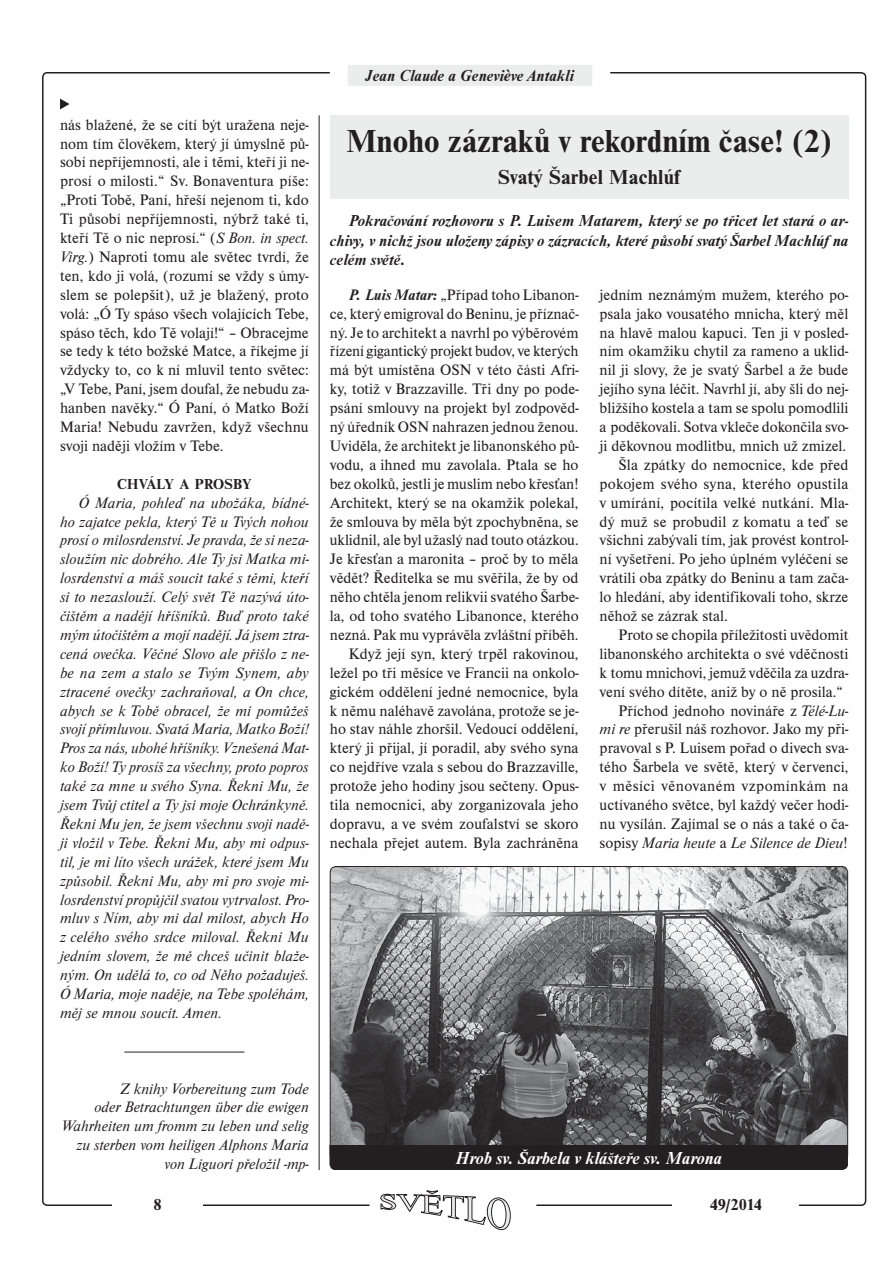
<style>
.page{position:relative;width:893px;height:1263px;background:#fff}
.page>*{position:absolute;margin:0;border:0;box-sizing:border-box;transform-origin:0 0}
.t1{font:700 33px "Nimbus Rom DEE";color:#231f20}
.t2{font:700 21px "Nimbus Rom DEE";letter-spacing:.01em;color:#231f20}
.t3{font:italic 700 18px "Nimbus Rom DEE";color:#fff}
.t4{font:italic 700 16.5px/19.5px "Nimbus Rom DEE";color:#231f20;text-align:justify}
.t5{font:700 16.5px "Nimbus Rom DEE";letter-spacing:-.025em;color:#231f20}
.t6{font:15.75px/18.9px "Nimbus Rom DEE";color:#231f20;text-align:justify}
.t7{font:italic 15.75px/18.9px "Nimbus Rom DEE";color:#231f20;text-align:justify}
.t8{font:15.75px "Nimbus Rom DEE";letter-spacing:.025em;color:#231f20}
.t9{font:700 15px "Nimbus Rom DEE";letter-spacing:.015em;color:#231f20}
.s1{font-style:italic}
.s2{font-family:"Times"}
.s3{font-weight:700;font-style:italic}
.s4{font-style:normal}
</style>
<div class="page">
<svg style="left:380px;top:1190px;width:131px;height:41px"></svg>
<hr style="left:124px;top:1052px;width:120px;height:1px;background:#231f20">
<hr style="left:319px;top:115px;width:1px;height:1055px;background:#231f20">
<svg style="left:60px;top:99px;width:9px;height:11px"></svg>
<div style="left:330px;top:115px;width:518px;height:84px;background:#ebecec"></div>
<div style="left:348px;top:65px;width:244px;height:21px;background:#ebecec"></div>
<img style="left:330px;top:867px;width:517px;height:293px;border-radius:6px">
<div style="left:329px;top:1145px;width:519px;height:25px;background:#231f20"></div>
<p class="t6" style="left:60px;top:116px;width:250px">nás blažené, že se cítí být uražena neje&shy;nom tím člověkem, který jí úmyslně pů&shy;sobí nepříjemnosti, ale i těmi, kteří ji ne&shy;prosí o milosti.“ Sv. Bonaventura píše: „Proti Tobě, Paní, hřeší nejenom ti, kdo Ti působí nepříjemnosti, nýbrž také ti, kteří Tě o nic neprosí.“ (<span class="s1">S Bon. in spect.<br>Virg.</span>) Naproti tomu ale světec tvrdí, že ten, kdo ji volá, (rozumí se vždy s úmy&shy;slem se polepšit), už je blažený, proto volá: „Ó Ty spáso všech volajících Tebe, spáso těch, kdo Tě volají!“ – Obracejme se tedy k této božské Matce, a říkejme jí vždycky to, co k ní mluvil tento světec: „V Tebe, Paní, jsem doufal, že nebudu za&shy;hanben navěky.“ Ó Paní, ó Matko Boží Maria! Nebudu zavržen, když všechnu svoji naději vložím v Tebe.</p>
<p class="t9" style="left:117px;top:478px;width:136px">CHVÁLY A PROSBY</p>
<p class="t7" style="left:60px;top:494px;width:250px;text-indent:19px">Ó Maria, pohleď na ubožáka, bídné&shy;ho zajatce pekla, který Tě u Tvých nohou prosí o milosrdenství. Je pravda, že si neza&shy;sloužím nic dobrého. Ale Ty jsi Matka mi&shy;losrdenství a máš soucit také s těmi, kteří si to nezaslouží. Celý svět Tě nazývá úto&shy;čištěm a nadějí hříšníků. Buď proto také mým útočištěm a mojí nadějí. Já jsem ztra&shy;cená ovečka. Věčné Slovo ale přišlo z ne&shy;be na zem a stalo se Tvým Synem, aby ztracené ovečky zachraňoval, a On chce, abych se k Tobě obracel, že mi pomůžeš svojí přímluvou. Svatá Maria, Matko Boží!<br>Pros za nás, ubohé hříšníky. Vznešená Mat&shy;ko Boží! Ty prosíš za všechny, proto popros také za mne u svého Syna. Řekni Mu, že jsem Tvůj ctitel a Ty jsi moje Ochránkyně.<br>Řekni Mu jen, že jsem všechnu svoji nadě&shy;ji vložil v Tebe. Řekni Mu, aby mi odpus&shy;til, je mi líto všech urážek, které jsem Mu způsobil. Řekni Mu, aby mi pro svoje mi&shy;losrdenství propůjčil svatou vytrvalost. Pro&shy;mluv s Ním, aby mi dal milost, abych Ho z celého svého srdce miloval. Řekni Mu jedním slovem, že mě chceš učinit blaže&shy;ným. On udělá to, co od Něho požaduješ.<br>Ó Maria, moje naděje, na Tebe spoléhám, měj se mnou soucit. Amen.</p>
<p class="t4" style="left:366px;top:68px;width:210px">Jean Claude a Genevi<span class="s2">è</span>ve Antakli</p>
<h1 class="t1" style="left:347px;top:128px;width:486px">Mnoho zázraků v rekordním čase! (2)</h1>
<h2 class="t2" style="left:498px;top:168px;width:184px">Svatý Šarbel Machlúf</h2>
<p class="t4" style="left:330px;top:212px;width:520px;text-indent:19px">Pokračování rozhovoru s P. Luisem Matarem, který se po třicet let stará o ar&shy;chivy, v nichž jsou uloženy zápisy o zázracích, které působí svatý Šarbel Machlúf na celém světě.</p>
<p class="t6" style="left:330px;top:286px;width:250px;text-align:right"><span class="s3">P. Luis Matar:</span> „Případ toho Libanon&shy;ce, který emigroval do Beninu, je příznač&shy;ný. Je to architekt a navrhl po výběrovém řízení gigantický projekt budov, ve kterých má být umístěna OSN v této části Afri&shy;ky, totiž v Brazzaville. Tři dny po pode&shy;psání smlouvy na projekt byl zodpověd&shy;ný úředník OSN nahrazen jednou ženou.<br>Uviděla, že architekt je libanonského pů&shy;vodu, a ihned mu zavolala. Ptala se ho bez okolků, jestli je muslim nebo křesťan!<br>Architekt, který se na okamžik polekal, že smlouva by měla být zpochybněna, se uklidnil, ale byl užaslý nad touto otázkou.<br>Je křesťan a maronita – proč by to měla vědět? Ředitelka se mu svěřila, že by od něho chtěla jenom relikvii svatého Šarbe&shy;la, od toho svatého Libanonce, kterého nezná. Pak mu vyprávěla zvláštní příběh.<br>Když její syn, který trpěl rakovinou, ležel po tři měsíce ve Francii na onkolo&shy;gickém oddělení jedné nemocnice, byla k němu naléhavě zavolána, protože se je&shy;ho stav náhle zhoršil. Vedoucí oddělení, který ji přijal, jí poradil, aby svého syna co nejdříve vzala s sebou do Brazzaville, protože jeho hodiny jsou sečteny. Opus&shy;tila nemocnici, aby zorganizovala jeho dopravu, a ve svém zoufalství se skoro nechala přejet autem. Byla zachráněna</p>
<p class="t6" style="left:599px;top:286px;width:250px">jedním neznámým mužem, kterého po-</p>
<p class="t6" style="left:599px;top:305px;width:250px">psala jako vousatého mnicha, který měl</p>
<p class="t6" style="left:599px;top:324px;width:250px">na hlavě malou kapuci. Ten ji v posled-</p>
<p class="t6" style="left:599px;top:343px;width:250px">ním okamžiku chytil za rameno a uklid-</p>
<p class="t6" style="left:599px;top:362px;width:250px">nil ji slovy, že je svatý Šarbel a že bude</p>
<p class="t6" style="left:599px;top:381px;width:250px">jejího syna léčit. Navrhl jí, aby šli do nej-</p>
<p class="t6" style="left:599px;top:400px;width:250px">bližšího kostela a tam se spolu pomodlili</p>
<p class="t6" style="left:599px;top:419px;width:250px">a poděkovali. Sotva vkleče dokončila svo-</p>
<p class="t6" style="left:599px;top:438px;width:248px">ji děkovnou modlitbu, mnich už zmizel.</p>
<p class="t6" style="left:618px;top:456px;width:231px">Šla zpátky do nemocnice, kde před</p>
<p class="t6" style="left:599px;top:475px;width:250px">pokojem svého syna, kterého opustila</p>
<p class="t6" style="left:599px;top:494px;width:250px">v umírání, pocítila velké nutkání. Mla-</p>
<p class="t6" style="left:599px;top:513px;width:250px">dý muž se probudil z komatu a teď se</p>
<p class="t6" style="left:599px;top:532px;width:250px">všichni zabývali tím, jak provést kontrol-</p>
<p class="t6" style="left:599px;top:551px;width:250px">ní vyšetření. Po jeho úplném vyléčení se</p>
<p class="t6" style="left:599px;top:570px;width:250px">vrátili oba zpátky do Beninu a tam zača-</p>
<p class="t6" style="left:599px;top:589px;width:250px">lo hledání, aby identifikovali toho, skrze</p>
<p class="t6" style="left:599px;top:608px;width:130px">něhož se zázrak stal.</p>
<p class="t6" style="left:618px;top:627px;width:231px">Proto se chopila příležitosti uvědomit</p>
<p class="t6" style="left:599px;top:645px;width:250px">libanonského architekta o své vděčnosti</p>
<p class="t6" style="left:599px;top:664px;width:250px">k tomu mnichovi, jemuž vděčila za uzdra-</p>
<p class="t6" style="left:599px;top:683px;width:245px">vení svého dítěte, aniž by o ně prosila.“</p>
<p class="t6" style="left:618px;top:702px;width:232px">Příchod jednoho novináře z <span class="s1">Télé-Lu-</span></p>
<p class="t6" style="left:599px;top:721px;width:250px"><span class="s1">mi re</span> přerušil náš rozhovor. Jako my při-</p>
<p class="t6" style="left:599px;top:740px;width:250px">pravoval s P. Luisem pořad o divech sva-</p>
<p class="t6" style="left:599px;top:759px;width:250px">tého Šarbela ve světě, který v červenci,</p>
<p class="t8" style="left:599px;top:780px;width:250px">v měsíci věnovaném vzpomínkám na</p>
<p class="t6" style="left:599px;top:797px;width:250px">uctívaného světce, byl každý večer hodi-</p>
<p class="t6" style="left:599px;top:816px;width:250px">nu vysílán. Zajímal se o nás a také o ča-</p>
<p class="t7" style="left:599px;top:834px;width:249px"><span class="s4">sopisy</span> Maria heute <span class="s4">a</span> Le Silence de Dieu<span class="s4">!</span></p>
<p class="t7" style="left:62px;top:1080px;width:249px;text-align:right">Z knihy Vorbereitung zum Tode<br>oder Betrachtungen über die ewigen Wahrheiten um fromm zu leben und selig zu sterben vom heiligen Alphons Maria von Liguori přeložil -mp-</p>
<p class="t3" style="left:455px;top:1151px;width:268px">Hrob sv. Šarbela v klášteře sv. Marona</p>
<p class="t5" style="left:153px;top:1198px;width:10px">8</p>
<p class="t5" style="left:709px;top:1198px;width:54px">49/2014</p>
</div>
